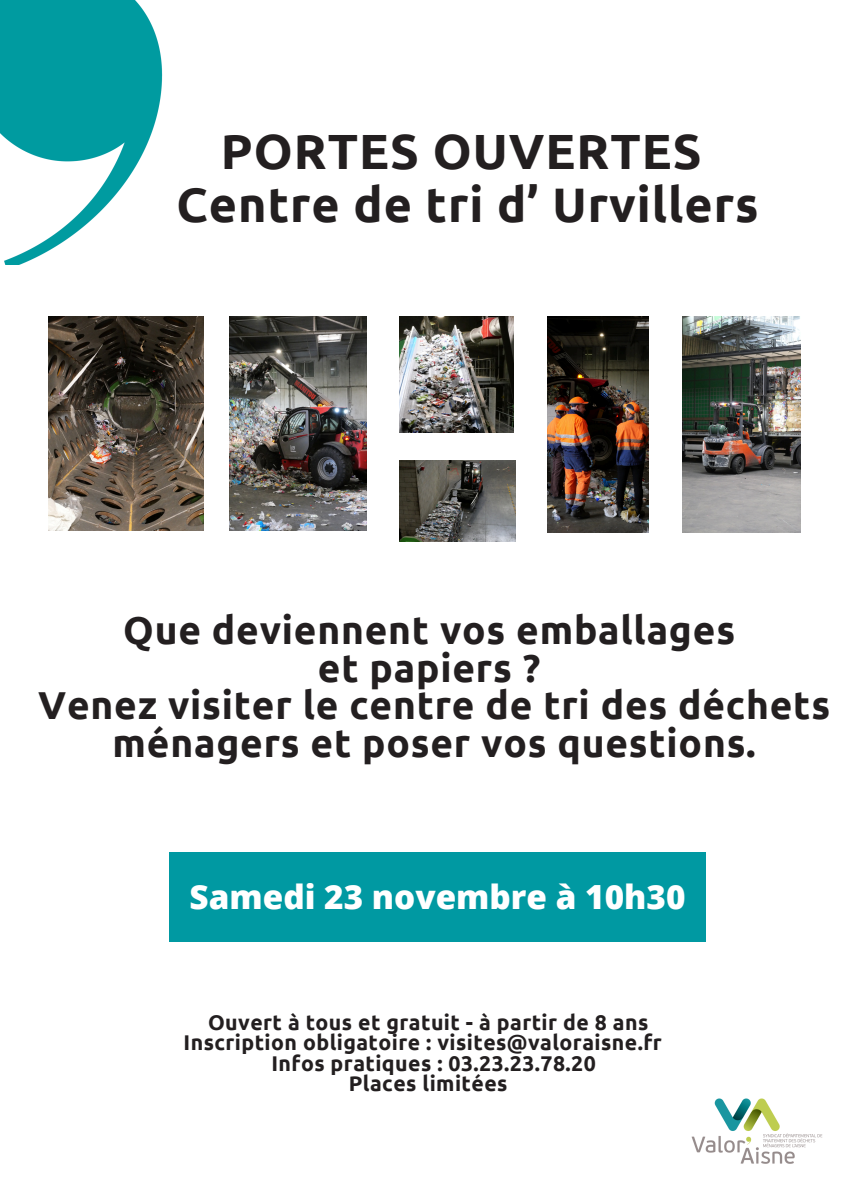
<style>
.page{position:relative;width:842px;height:1191px;background:#fff}
.page>*{position:absolute;margin:0;border:0;box-sizing:border-box;transform-origin:0 0}
.t1{font:700 49.5px "Ubuntu";letter-spacing:.02em;color:#231f20}
.t2{font:700 48.5px "Ubuntu";letter-spacing:.02em;color:#231f20}
.t3{font:700 38.9px/37.5px "Ubuntu";letter-spacing:.02em;color:#231f20;text-align:center}
.t4{font:800 33.3px "Open Sans";color:#fff}
.t5{font:700 21.3px "Ubuntu";letter-spacing:.02em;color:#231f20}
</style>
<div class="page">
<img style="left:691px;top:1098px;width:132px;height:66px">
<img style="left:0;top:0;width:163px;height:265px">
<img style="left:400px;top:461px;width:115px;height:80px">
<img style="left:49px;top:316px;width:155px;height:214px">
<img style="left:548px;top:316px;width:100px;height:216px">
<img style="left:400px;top:316px;width:114px;height:116px">
<img style="left:229px;top:316px;width:137px;height:214px">
<img style="left:682px;top:316px;width:118px;height:216px">
<div style="left:169px;top:852px;width:536px;height:89px;background:#0099a2"></div>
<h2 class="t1" style="left:221px;top:122px;width:482px">PORTES OUVERTES</h2>
<p class="t2" style="left:177px;top:176px;width:584px">Centre de tri d’ Urvillers</p>
<h3 class="t3" style="left:123px;top:611px;width:613px">Que deviennent vos emballages et papiers ?</h3>
<p class="t3" style="left:38px;top:686px;width:793px">Venez visiter le centre de tri des déchets ménagers et poser vos questions.</p>
<p class="t4" style="left:190px;top:873px;width:497px">Samedi 23 novembre à 10h30</p>
<p class="t5" style="left:208px;top:1010px;width:442px">Ouvert à tous et gratuit - à partir de 8 ans</p>
<p class="t5" style="left:184px;top:1030px;width:480px">Inscription obligatoire : visites@valoraisne.fr</p>
<p class="t5" style="left:271px;top:1050px;width:326px">Infos pratiques : 03.23.23.78.20</p>
<p class="t5" style="left:349px;top:1070px;width:160px">Places limitées</p>
</div>
